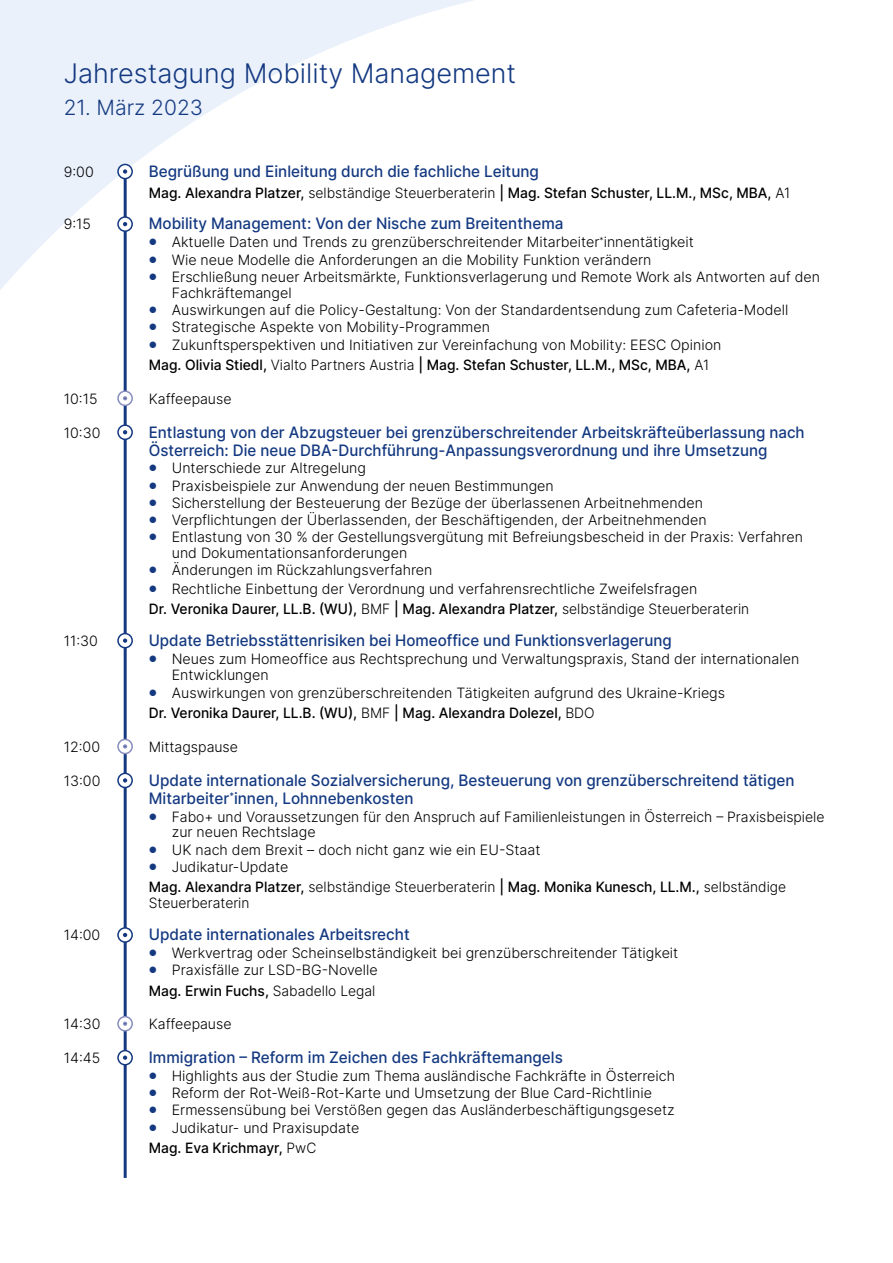
<style>
.page{position:relative;width:893px;height:1263px;background:#fff}
.page>*{position:absolute;margin:0;border:0;box-sizing:border-box;transform-origin:0 0}
.t1{font:300 27px "Inter";color:#143981}
.t2{font:300 21px "Inter";color:#143981}
.t3{font:500 15.75px/18px "Inter";color:#143981}
.t4{font:500 15.75px/18px "Inter";color:#143981;scale:.96 1}
.t5{font:300 14.25px/20.1px "Inter";color:#000}
.t6{font:500 14.25px "Inter";color:#000}
.s1{font-weight:300}
.s2{color:#143981}
.s3{font-weight:500}
</style>
<div class="page">
<svg style="left:0;top:0;width:474px;height:1178px"></svg>
<hr style="left:124px;top:168px;width:3px;height:1010px;background:#143981">
<div style="left:118px;top:164px;width:14px;height:15px;background:#fff;border-radius:50%"></div>
<div style="left:117px;top:164px;width:16px;height:15px;border:2px solid #143981;border-radius:50%"></div>
<svg style="left:123px;top:169px;width:4px;height:5px"></svg>
<div style="left:118px;top:217px;width:14px;height:14px;background:#fff;border-radius:50%"></div>
<div style="left:117px;top:216px;width:16px;height:16px;border:2px solid #143981;border-radius:50%"></div>
<svg style="left:123px;top:222px;width:4px;height:4px"></svg>
<div style="left:118px;top:391px;width:14px;height:14px;background:#fff;border-radius:50%"></div>
<div style="left:117px;top:390px;width:16px;height:16px;border:2px solid #868dbe;border-radius:50%"></div>
<svg style="left:123px;top:396px;width:4px;height:4px"></svg>
<div style="left:118px;top:425px;width:14px;height:14px;background:#fff;border-radius:50%"></div>
<div style="left:117px;top:424px;width:16px;height:16px;border:2px solid #143981;border-radius:50%"></div>
<svg style="left:123px;top:430px;width:4px;height:4px"></svg>
<div style="left:118px;top:633px;width:14px;height:15px;background:#fff;border-radius:50%"></div>
<div style="left:117px;top:633px;width:16px;height:15px;border:2px solid #143981;border-radius:50%"></div>
<svg style="left:123px;top:638px;width:4px;height:5px"></svg>
<div style="left:118px;top:739px;width:14px;height:14px;background:#fff;border-radius:50%"></div>
<div style="left:117px;top:739px;width:16px;height:15px;border:2px solid #868dbe;border-radius:50%"></div>
<svg style="left:123px;top:744px;width:4px;height:5px"></svg>
<div style="left:118px;top:773px;width:14px;height:14px;background:#fff;border-radius:50%"></div>
<div style="left:117px;top:773px;width:16px;height:15px;border:2px solid #143981;border-radius:50%"></div>
<svg style="left:123px;top:778px;width:4px;height:4px"></svg>
<div style="left:118px;top:928px;width:14px;height:14px;background:#fff;border-radius:50%"></div>
<div style="left:117px;top:927px;width:16px;height:16px;border:2px solid #143981;border-radius:50%"></div>
<svg style="left:123px;top:933px;width:4px;height:4px"></svg>
<div style="left:118px;top:1017px;width:14px;height:14px;background:#fff;border-radius:50%"></div>
<div style="left:117px;top:1016px;width:16px;height:15px;border:2px solid #868dbe;border-radius:50%"></div>
<svg style="left:123px;top:1021px;width:4px;height:5px"></svg>
<div style="left:118px;top:1050px;width:14px;height:15px;background:#fff;border-radius:50%"></div>
<div style="left:117px;top:1050px;width:16px;height:15px;border:2px solid #143981;border-radius:50%"></div>
<svg style="left:123px;top:1055px;width:4px;height:5px"></svg>
<h1 class="t1" style="left:64px;top:54px;width:454px">Jahrestagung Mobility Management</h1>
<h2 class="t2" style="left:64px;top:92px;width:141px">21. März 2023</h2>
<p class="t5" style="left:64px;top:161px;width:32px">9:00</p>
<p class="t3" style="left:149px;top:162px;width:392px">Begrüßung und Einleitung durch die fachliche Leitung</p>
<p class="t6" style="left:149px;top:182px;width:643px">Mag. Alexandra Platzer, <span class="s1">selbständige Steuerberaterin</span> | Mag. Stefan Schuster, LL.M., MSc, MBA, <span class="s1">A1</span></p>
<p class="t5" style="left:64px;top:214px;width:29px">9:15</p>
<p class="t3" style="left:149px;top:214px;width:416px">Mobility Management: Von der Nische zum Breitenthema</p>
<p class="t5" style="left:149px;top:232px;width:547px"><span class="s2">•</span> Aktuelle Daten und Trends zu grenzüberschreitender Mitarbeiter<sup>*</sup>innentätigkeit</p>
<p class="t5" style="left:149px;top:249px;width:504px"><span class="s2">•</span> Wie neue Modelle die Anforderungen an die Mobility Funktion verändern</p>
<p class="t5" style="left:172px;top:268px;width:650px;line-height:15.8px;text-indent:-23px"><span class="s2">•</span> Erschließung neuer Arbeitsmärkte, Funktionsverlagerung und Remote Work als Antworten auf den<br>Fachkräftemangel</p>
<p class="t5" style="left:149px;top:299px;width:641px"><span class="s2">•</span> Auswirkungen auf die Policy-Gestaltung: Von der Standardentsendung zum Cafeteria-Modell</p>
<p class="t5" style="left:149px;top:316px;width:343px"><span class="s2">•</span> Strategische Aspekte von Mobility-Programmen</p>
<p class="t5" style="left:149px;top:334px;width:574px"><span class="s2">•</span> Zukunftsperspektiven und Initiativen zur Vereinfachung von Mobility: EESC Opinion<br><span class="s3">Mag. Olivia Stiedl,</span> Vialto Partners Austria <span class="s3">| Mag. Stefan Schuster, LL.M., MSc, MBA,</span> A1</p>
<p class="t5" style="left:64px;top:388px;width:35px">10:15</p>
<p class="t5" style="left:149px;top:388px;width:84px">Kaffeepause</p>
<p class="t5" style="left:64px;top:422px;width:38px">10:30</p>
<p class="t4" style="left:149px;top:422px;width:685px">Entlastung von der Abzugsteuer bei grenzüberschreitender Arbeitskräfteüberlassung nach<br>Österreich: Die neue DBA-Durchführung-Anpassungsverordnung und ihre Umsetzung</p>
<p class="t5" style="left:149px;top:458px;width:219px"><span class="s2">•</span> Unterschiede zur Altregelung</p>
<p class="t5" style="left:149px;top:475px;width:406px"><span class="s2">•</span> Praxisbeispiele zur Anwendung der neuen Bestimmungen</p>
<p class="t5" style="left:149px;top:492px;width:556px"><span class="s2">•</span> Sicherstellung der Besteuerung der Bezüge der überlassenen Arbeitnehmenden</p>
<p class="t5" style="left:149px;top:510px;width:559px"><span class="s2">•</span> Verpflichtungen der Überlassenden, der Beschäftigenden, der Arbeitnehmenden</p>
<p class="t5" style="left:172px;top:529px;width:633px;line-height:15.8px;text-indent:-23px"><span class="s2">•</span> Entlastung von 30 % der Gestellungsvergütung mit Befreiungsbescheid in der Praxis: Verfahren und Dokumentationsanforderungen</p>
<p class="t5" style="left:149px;top:560px;width:285px"><span class="s2">•</span> Änderungen im Rückzahlungsverfahren</p>
<p class="t5" style="left:149px;top:578px;width:602px"><span class="s2">•</span> Rechtliche Einbettung der Verordnung und verfahrensrechtliche Zweifelsfragen<br><span class="s3">Dr. Veronika Daurer, LL.B. (WU),</span> BMF <span class="s3">| Mag. Alexandra Platzer,</span> selbständige Steuerberaterin</p>
<p class="t5" style="left:64px;top:630px;width:36px">11:30</p>
<p class="t4" style="left:149px;top:631px;width:546px">Update Betriebsstättenrisiken bei Homeoffice und Funktionsverlagerung</p>
<p class="t5" style="left:172px;top:650px;width:629px;line-height:15.8px;text-indent:-23px"><span class="s2">•</span> Neues zum Homeoffice aus Rechtsprechung und Verwaltungspraxis, Stand der internationalen<br>Entwicklungen</p>
<p class="t5" style="left:149px;top:683px;width:578px"><span class="s2">•</span> Auswirkungen von grenzüberschreitenden Tätigkeiten aufgrund des Ukraine-Kriegs<br><span class="s3">Dr. Veronika Daurer, LL.B. (WU),</span> BMF <span class="s3">| Mag. Alexandra Dolezel,</span> BDO</p>
<p class="t5" style="left:64px;top:736px;width:38px">12:00</p>
<p class="t5" style="left:149px;top:736px;width:91px">Mittagspause</p>
<p class="t5" style="left:64px;top:770px;width:38px">13:00</p>
<p class="t3" style="left:149px;top:771px;width:647px">Update internationale Sozialversicherung, Besteuerung von grenzüberschreitend tätigen<br>Mitarbeiter<sup>*</sup>innen, Lohnnebenkosten</p>
<p class="t5" style="left:172px;top:808px;width:654px;line-height:15.8px;text-indent:-23px"><span class="s2">•</span> Fabo+ und Voraussetzungen für den Anspruch auf Familienleistungen in Österreich – Praxisbeispiele zur neuen Rechtslage</p>
<p class="t5" style="left:149px;top:839px;width:393px"><span class="s2">•</span> UK nach dem Brexit – doch nicht ganz wie ein EU-Staat</p>
<p class="t5" style="left:149px;top:856px;width:639px"><span class="s2">•</span> Judikatur-Update<br><span class="s3">Mag. Alexandra Platzer,</span> selbständige Steuerberaterin <span class="s3">| Mag. Monika Kunesch, LL.M.,</span> selbständige</p>
<p class="t5" style="left:149px;top:893px;width:102px">Steuerberaterin</p>
<p class="t5" style="left:64px;top:925px;width:38px">14:00</p>
<p class="t3" style="left:149px;top:925px;width:262px">Update internationales Arbeitsrecht</p>
<p class="t5" style="left:149px;top:943px;width:531px"><span class="s2">•</span> Werkvertrag oder Scheinselbständigkeit bei grenzüberschreitender Tätigkeit</p>
<p class="t5" style="left:149px;top:960px;width:230px"><span class="s2">•</span> Praxisfälle zur LSD-BG-Novelle<br><span class="s3">Mag. Erwin Fuchs,</span> Sabadello Legal</p>
<p class="t5" style="left:64px;top:1013px;width:38px">14:30</p>
<p class="t5" style="left:149px;top:1013px;width:84px">Kaffeepause</p>
<p class="t5" style="left:64px;top:1047px;width:38px">14:45</p>
<p class="t3" style="left:149px;top:1048px;width:416px">Immigration – Reform im Zeichen des Fachkräftemangels</p>
<p class="t5" style="left:149px;top:1065px;width:528px"><span class="s2">•</span> Highlights aus der Studie zum Thema ausländische Fachkräfte in Österreich</p>
<p class="t5" style="left:149px;top:1082px;width:505px"><span class="s2">•</span> Reform der Rot-Weiß-Rot-Karte und Umsetzung der Blue Card-Richtlinie</p>
<p class="t5" style="left:149px;top:1100px;width:527px"><span class="s2">•</span> Ermessensübung bei Verstößen gegen das Ausländerbeschäftigungsgesetz</p>
<p class="t5" style="left:149px;top:1117px;width:212px"><span class="s2">•</span> Judikatur- und Praxisupdate<br><span class="s3">Mag. Eva Krichmayr,</span> PwC</p>
</div>
